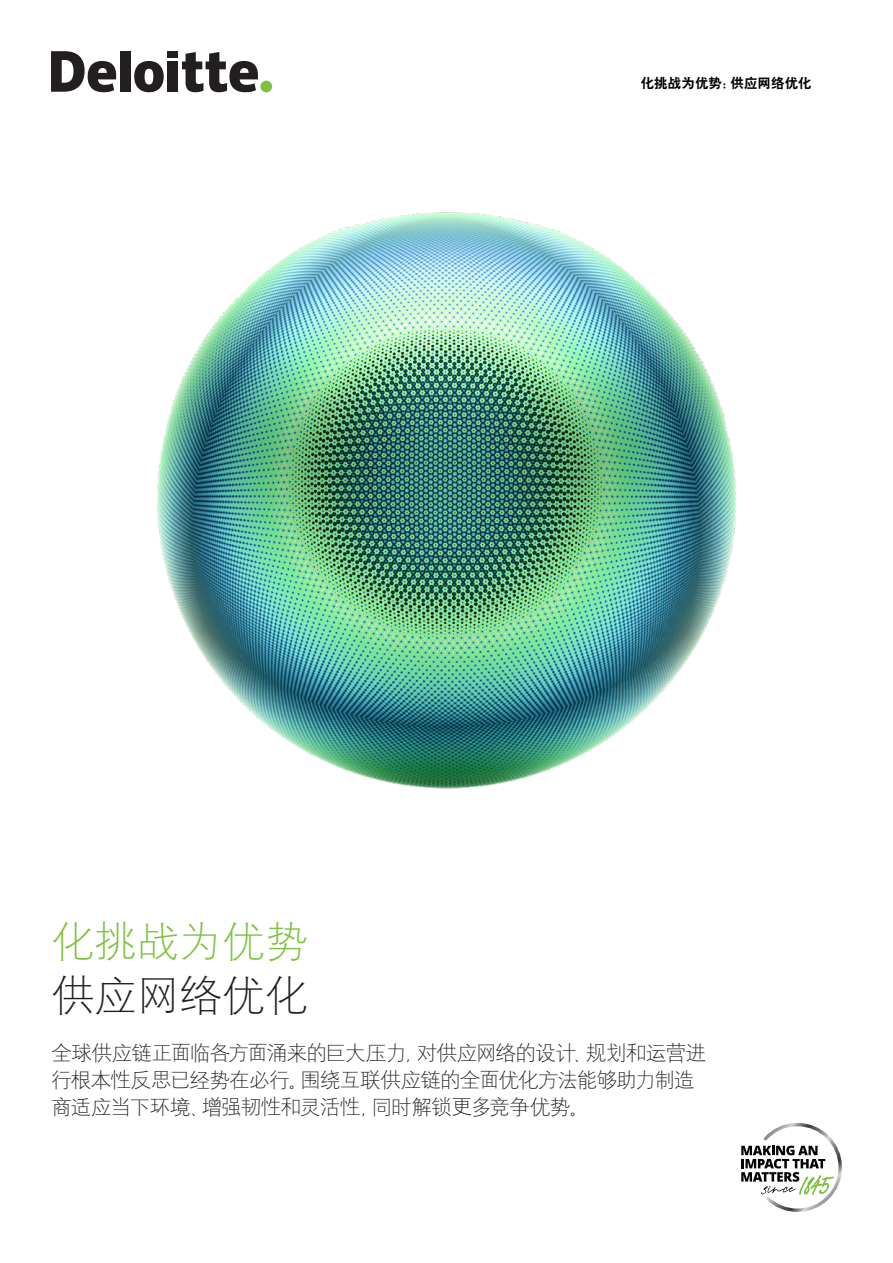
<style>
.page{position:relative;width:893px;height:1263px;background:#fff}
.page>*{position:absolute;margin:0;border:0;box-sizing:border-box;transform-origin:0 0}
.Story_heading_light{font:43.2px "H Yg 1 gj";letter-spacing:-.01em;color:#7fc241}
.Story_heading_light-2{font:43.2px "H Yg 1 gj";letter-spacing:-.01em;color:#231f20}
.Introduction__14_18p{font:21px/27px "H Yg 1 gj";letter-spacing:-.06em;color:#231f20}
.Body_copy__8_5_12pt{font:13.5px "H Yb 2 gj";letter-spacing:.005em;color:#000}
.s1{font-family:"H Ya 6 gj"}
</style>
<div class="page">
<div style="left:260px;top:81px;width:12px;height:11px;background:#7fc241;border-radius:50%"></div>
<div style="left:120px;top:51px;width:10px;height:41px;background:#231f20"></div>
<svg style="left:134px;top:61px;width:30px;height:31px"></svg>
<div style="left:168px;top:61px;width:10px;height:31px;background:#231f20"></div>
<div style="left:168px;top:51px;width:10px;height:7px;background:#231f20"></div>
<svg style="left:182px;top:52px;width:76px;height:40px"></svg>
<svg style="left:51px;top:51px;width:65px;height:41px"></svg>
<svg style="left:741px;top:1123px;width:101px;height:89px"></svg>
<img style="left:157px;top:212px;width:579px;height:577px">
<p class="Story_heading_light" style="left:51px;top:919px;width:259px">化挑战为优势</p>
<p class="Story_heading_light-2" style="left:51px;top:973px;width:259px">供应网络优化</p>
<p class="Body_copy__8_5_12pt" style="left:641px;top:76px;width:172px">化挑战为优势<span class="s1">：</span>供应网络优化</p>
<p class="Introduction__14_18p" style="left:51px;top:1039px;width:657px">全球供应链正面临各方面涌来的巨大压力，对供应网络的设计、规划和运营进行根本性反思已经势在必行。围绕互联供应链的全面优化方法能够助力制造商适应当下环境、增强韧性和灵活性，同时解锁更多竞争优势。</p>
</div>
